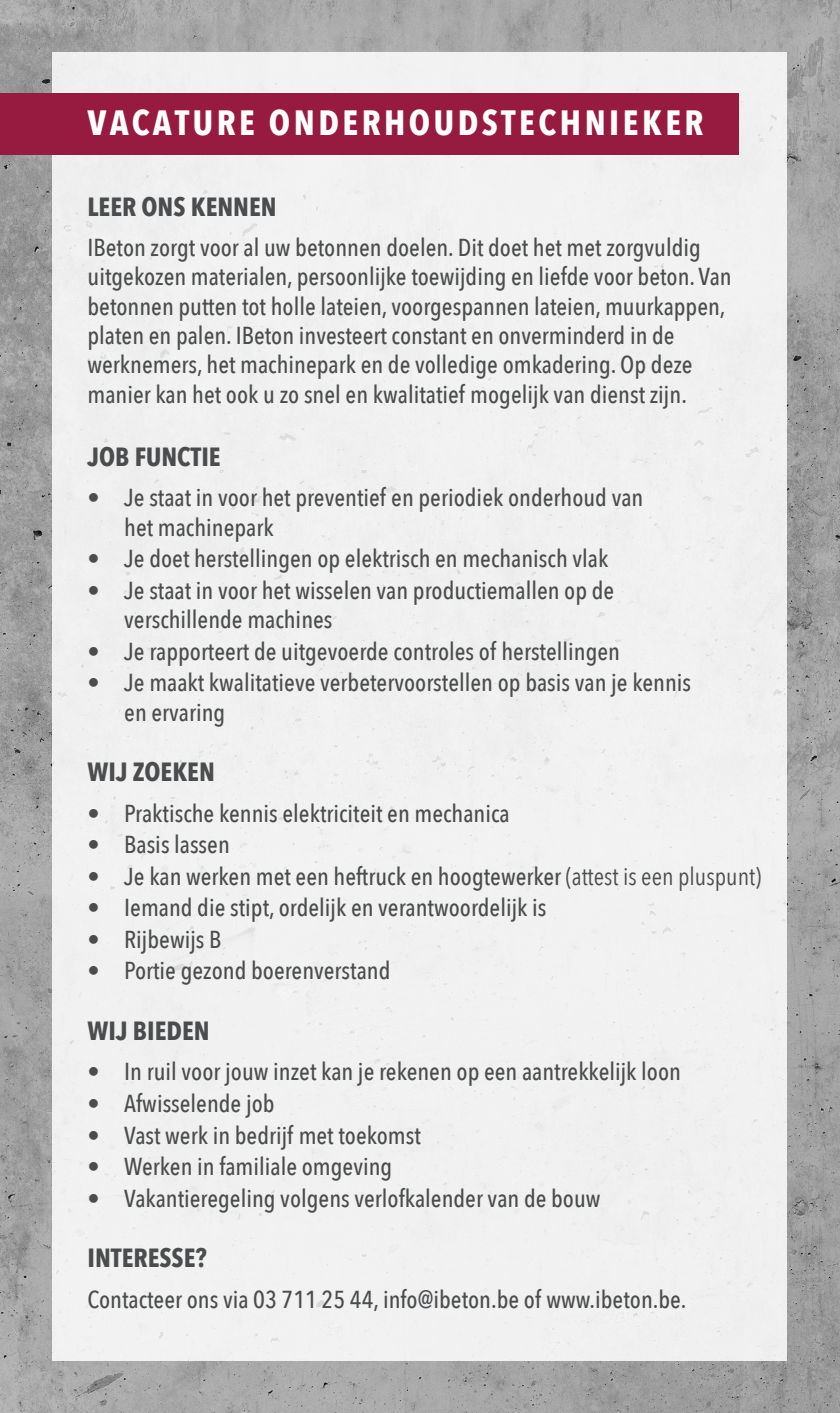
<style>
.page{position:relative;width:840px;height:1413px;background:#fff}
.page>*{position:absolute;margin:0;border:0;box-sizing:border-box;transform-origin:0 0}
.t1{font:700 35px "Avenir Next Condensed";letter-spacing:.1em;color:#fff}
.t2{font:700 26.25px "Avenir Next Condensed";color:#4b4c4d}
.t3{font:500 24.5px/29.4px "Avenir Next Condensed";color:#4b4c4d}
.s1{font-weight:400}
</style>
<div class="page">
<img style="left:0;top:0;width:840px;height:1412px">
<div style="left:52px;top:52px;width:736px;height:1308px;background:#f1f1f1"></div>
<div style="left:0;top:93px;width:739px;height:61px;background:#971b40"></div>
<h1 class="t1" style="left:88px;top:102px;width:618px">VACATURE ONDERHOUDSTECHNIEKER</h1>
<p class="t2" style="left:88px;top:190px;width:191px">LEER ONS KENNEN</p>
<p class="t3" style="left:88px;top:232px;width:646px">IBeton zorgt voor al uw betonnen doelen. Dit doet het met zorgvuldig uitgekozen materialen, persoonlijke toewijding en liefde voor beton. Van betonnen putten tot holle lateien, voorgespannen lateien, muurkappen, platen en palen. IBeton investeert constant en onverminderd in de werknemers, het machinepark en de volledige omkadering. Op deze manier kan het ook u zo snel en kwalitatief mogelijk van dienst zijn.</p>
<p class="t2" style="left:88px;top:440px;width:135px">JOB FUNCTIE</p>
<p class="t3" style="left:124px;top:483px;width:521px;text-indent:-37px">• Je staat in voor het preventief en periodiek onderhoud van het machinepark</p>
<p class="t3" style="left:88px;top:543px;width:522px">• Je doet herstellingen op elektrisch en mechanisch vlak</p>
<p class="t3" style="left:124px;top:575px;width:492px;text-indent:-37px">• Je staat in voor het wisselen van productiemallen op de verschillende machines</p>
<p class="t3" style="left:88px;top:636px;width:534px">• Je rapporteert de uitgevoerde controles of herstellingen</p>
<p class="t3" style="left:124px;top:667px;width:568px;text-indent:-37px">• Je maakt kwalitatieve verbetervoorstellen op basis van je kennis en ervaring</p>
<p class="t2" style="left:88px;top:756px;width:129px">WIJ ZOEKEN</p>
<p class="t3" style="left:88px;top:798px;width:424px">• Praktische kennis elektriciteit en mechanica</p>
<p class="t3" style="left:88px;top:829px;width:144px">• Basis lassen</p>
<p class="t3" style="left:88px;top:861px;width:675px">• Je kan werken met een heftruck en hoogtewerker <span class="s1">(attest is een pluspunt)</span></p>
<p class="t3" style="left:88px;top:892px;width:461px">• Iemand die stipt, ordelijk en verantwoordelijk is</p>
<p class="t3" style="left:88px;top:924px;width:135px">• Rijbewijs B</p>
<p class="t3" style="left:88px;top:955px;width:305px">• Portie gezond boerenverstand</p>
<p class="t2" style="left:88px;top:1014px;width:124px">WIJ BIEDEN</p>
<p class="t3" style="left:88px;top:1057px;width:595px">• In ruil voor jouw inzet kan je rekenen op een aantrekkelijk loon</p>
<p class="t3" style="left:88px;top:1088px;width:189px">• Afwisselende job</p>
<p class="t3" style="left:88px;top:1120px;width:335px">• Vast werk in bedrijf met toekomst</p>
<p class="t3" style="left:88px;top:1151px;width:306px">• Werken in familiale omgeving</p>
<p class="t3" style="left:88px;top:1183px;width:515px">• Vakantieregeling volgens verlofkalender van de bouw</p>
<p class="t2" style="left:88px;top:1241px;width:121px">INTERESSE?</p>
<p class="t3" style="left:88px;top:1284px;width:601px">Contacteer ons via 03 711 25 44, info@ibeton.be of www.ibeton.be.</p>
</div>
